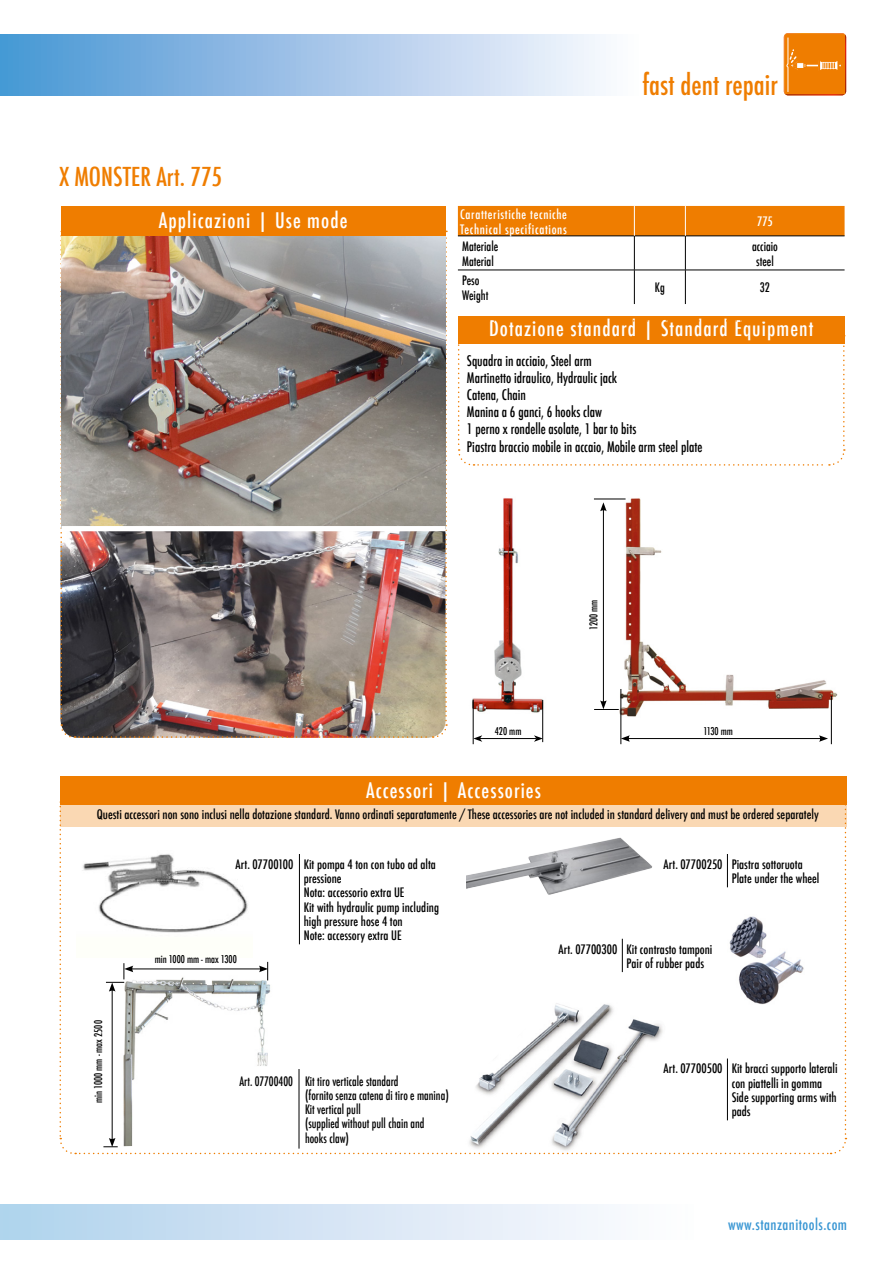
<style>
.page{position:relative;width:893px;height:1263px;background:#fff}
.page>*{position:absolute;margin:0;border:0;box-sizing:border-box;transform-origin:0 0}
.t1{font:500 condensed 27.9px "Futura";color:#ef7d00}
.t2{font:500 condensed 25.5px "Futura";color:#ef7d00}
.t3{font:500 condensed 21px "Futura";letter-spacing:.05em;color:#fff}
.t4{font:500 condensed 15px "Futura";letter-spacing:.03em;color:#3996d3}
.t5{font:500 condensed 14.25px/17.1px "Futura";color:#000;scale:.95 1}
.t6{font:500 condensed 12.75px/14.2px "Futura";color:#000}
.t7{font:500 condensed 12.75px/14.2px "Futura";color:#000;scale:.91 1}
.t8{font:500 condensed 12.75px/15px "Futura";letter-spacing:.05em;color:#fff}
.t9{font:500 condensed 12.75px/15px "Futura";color:#000;scale:.95 1}
.t10{font:500 condensed 10.5px "Futura";color:#000;scale:.95 1}
</style>
<div class="page">
<div style="left:0;top:34px;width:644px;height:62px;background:linear-gradient(to right,#4794d3,#fffbff)"></div>
<div style="left:0;top:1204px;width:685px;height:35px;background:linear-gradient(to right,#b0d2ec,#fefcfe)"></div>
<svg style="left:784px;top:33px;width:62px;height:62px;background:#ee8210"></svg>
<svg style="left:59px;top:786px;width:788px;height:369px"></svg>
<img style="left:60px;top:218px;width:388px;height:520px">
<img style="left:61px;top:236px;width:384px;height:293px">
<div style="left:458px;top:206px;width:387px;height:30px;background:#ef7d00"></div>
<hr style="left:458px;top:236px;width:176px;height:1px;background:#000">
<hr style="left:634px;top:236px;width:51px;height:1px;background:#000">
<hr style="left:685px;top:236px;width:160px;height:1px;background:#000">
<hr style="left:634px;top:206px;width:1px;height:30px;background:#fff">
<hr style="left:685px;top:206px;width:1px;height:30px;background:#fff">
<hr style="left:634px;top:236px;width:1px;height:34px;background:#000">
<hr style="left:685px;top:236px;width:1px;height:34px;background:#000">
<hr style="left:458px;top:270px;width:176px;height:1px;background:#000">
<hr style="left:634px;top:270px;width:51px;height:1px;background:#000">
<hr style="left:634px;top:270px;width:1px;height:34px;background:#000">
<hr style="left:685px;top:270px;width:160px;height:1px;background:#000">
<hr style="left:685px;top:270px;width:1px;height:34px;background:#000">
<div style="left:458px;top:316px;width:387px;height:27px;background:#ef7d00"></div>
<img style="left:615px;top:498px;width:223px;height:225px">
<hr style="left:621px;top:689px;width:1px;height:55px;background:#000">
<hr style="left:831px;top:696px;width:1px;height:48px;background:#000">
<hr style="left:627px;top:738px;width:194px;height:1px;background:#000">
<svg style="left:621px;top:735px;width:9px;height:7px"></svg>
<svg style="left:819px;top:735px;width:9px;height:7px"></svg>
<hr style="left:603px;top:509px;width:1px;height:194px;background:#000">
<svg style="left:600px;top:502px;width:7px;height:9px"></svg>
<svg style="left:594px;top:700px;width:25px;height:10px"></svg>
<img style="left:472px;top:498px;width:72px;height:228px">
<hr style="left:473px;top:700px;width:1px;height:44px;background:#000">
<hr style="left:542px;top:700px;width:1px;height:42px;background:#000">
<hr style="left:480px;top:738px;width:56px;height:1px;background:#000">
<svg style="left:473px;top:735px;width:9px;height:7px"></svg>
<svg style="left:534px;top:735px;width:9px;height:7px"></svg>
<hr style="left:594px;top:499px;width:32px;height:1px;background:#000">
<svg style="left:458px;top:343px;width:387px;height:123px"></svg>
<div style="left:60px;top:804px;width:786px;height:22px;background:#fad8b3"></div>
<div style="left:60px;top:776px;width:786px;height:28px;background:#ef7d00"></div>
<div style="left:61px;top:206px;width:384px;height:30px;background:#ef7d00"></div>
<div style="left:62px;top:526px;width:384px;height:5px;background:#fff"></div>
<hr style="left:727px;top:854px;width:1px;height:33px;background:#000">
<img style="left:467px;top:826px;width:198px;height:117px">
<hr style="left:622px;top:939px;width:1px;height:33px;background:#000">
<img style="left:727px;top:914px;width:78px;height:94px">
<hr style="left:299px;top:854px;width:1px;height:90px;background:#000">
<hr style="left:727px;top:1058px;width:1px;height:62px;background:#000">
<hr style="left:299px;top:1069px;width:1px;height:79px;background:#000">
<h2 class="t2" style="left:60px;top:160px;width:164px">X MONSTER Art. 775</h2>
<h3 class="t3" style="left:159px;top:206px;width:190px">Applicazioni | Use mode</h3>
<h1 class="t1" style="left:642px;top:67px;width:137px">fast dent repair</h1>
<p class="t8" style="left:460px;top:207px;width:108px">Caratteristiche tecniche<br>Technical specifications</p>
<p class="t8" style="left:757px;top:214px;width:17px">775</p>
<p class="t9" style="left:462px;top:239px;width:40px">Materiale<br>Material</p>
<p class="t9" style="left:752px;top:239px;width:29px;text-align:center">acciaio steel</p>
<p class="t9" style="left:462px;top:273px;width:29px">Peso<br>Weight</p>
<p class="t9" style="left:655px;top:280px;width:12px">Kg</p>
<p class="t9" style="left:760px;top:280px;width:12px">32</p>
<h3 class="t3" style="left:489px;top:315px;width:326px">Dotazione standard | Standard Equipment</h3>
<p class="t5" style="left:467px;top:352px;width:249px">Squadra in acciaio, Steel arm<br>Martinetto idraulico, Hydraulic jack<br>Catena, Chain<br>Manina a 6 ganci, 6 hooks claw<br>1 perno x rondelle asolate, 1 bar to bits<br>Piastra braccio mobile in accaio, Mobile arm steel plate</p>
<p class="t10" style="left:495px;top:724px;width:30px">420 mm</p>
<p class="t10" style="left:587px;top:630px;width:33px;rotate:-90deg">1200 mm</p>
<p class="t10" style="left:703px;top:724px;width:32px">1130 mm</p>
<h3 class="t3" style="left:366px;top:776px;width:176px">Accessori | Accessories</h3>
<p class="t6" style="left:97px;top:808px;width:723px">Questi accessori non sono inclusi nella dotazione standard. Vanno ordinati separatamente / These accessories are not included in standard delivery and must be ordered separately</p>
<p class="t10" style="left:92px;top:1103px;width:89px;rotate:-90deg">min 1000 mm - max 2500</p>
<p class="t6" style="left:304px;top:857px;width:137px;text-indent:-68px">Art. 07700100 Kit pompa 4 ton con tubo ad alta pressione<br>Nota: accessorio extra UE<br>Kit with hydraulic pump including high pressure hose 4 ton<br>Note: accessory extra UE</p>
<p class="t10" style="left:155px;top:953px;width:88px">min 1000 mm - max 1300</p>
<p class="t7" style="left:305px;top:1074px;width:159px;text-indent:-66px">Art. 07700400 Kit tiro verticale standard<br>(fornito senza catena di tiro e manina)<br>Kit vertical pull<br>(supplied without pull chain and hooks claw)</p>
<p class="t6" style="left:732px;top:857px;width:89px;text-indent:-68px">Art. 07700250 Piastra sottoruota<br>Plate under the wheel</p>
<p class="t6" style="left:627px;top:942px;width:87px;text-indent:-68px">Art. 07700300 Kit contrasto tamponi<br>Pair of rubber pads</p>
<p class="t6" style="left:732px;top:1061px;width:107px;text-indent:-68px">Art. 07700500 Kit bracci supporto laterali con piattelli in gomma<br>Side supporting arms with pads</p>
<p class="t4" style="left:728px;top:1214px;width:120px">www.stanzanitools.com</p>
</div>
